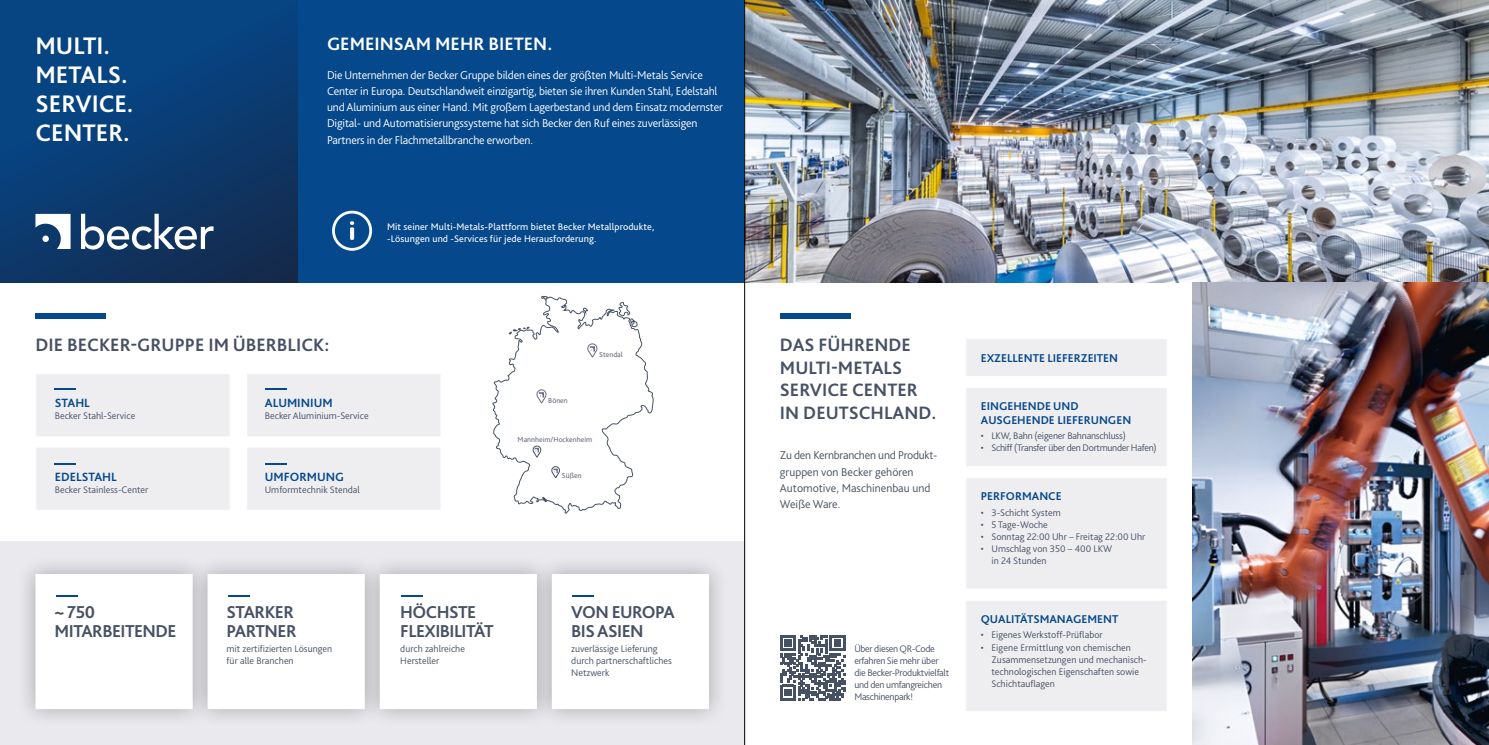
<style>
.page{position:relative;width:1489px;height:745px;background:#fff}
.page>*{position:absolute;margin:0;border:0;box-sizing:border-box;transform-origin:0 0}
.t1{font:700 25px/28.8px "Kl Bliss";color:#fff}
.t2{font:700 18.75px/22.5px "Kl Bliss";color:#475164}
.t3{font:700 18.75px "Kl Bliss";color:#fff}
.t4{font:700 18px/19.1px "Kl Bliss";letter-spacing:-.03em;color:#475164}
.t5{font:700 12.5px "Kl Bliss";color:#05488b}
.t6{font:300 11.88px/16.2px "Kl Bliss";letter-spacing:-.015em;color:#fff}
.t7{font:300 11.88px/16.2px "Kl Bliss";color:#475164}
.t8{font:700 11.88px/14.2px "Kl Bliss";color:#05488b}
.t9{font:300 10px/12px "Kl Bliss";color:#475164}
.t10{font:300 10px/12px "Kl Bliss";letter-spacing:-.03em;color:#475164}
.t11{font:10px/12px "Kl Bliss";letter-spacing:.01em;color:#fff}
.t12{font:300 10px "Kl Bliss";letter-spacing:-.02em;color:#475164}
.t13{font:7.62px "Kl Bliss";color:#676b7d}
</style>
<div class="page">
<svg style="left:0;top:0;width:298px;height:283px;background:#0a3c72"></svg>
<div style="left:965px;top:387px;width:202px;height:79px;background:#eeeef1;border:1px solid #fff"></div>
<div style="left:965px;top:338px;width:202px;height:39px;background:#eeeef1;border:1px solid #fff"></div>
<div style="left:35px;top:373px;width:195px;height:64px;background:#eeeef1;border:1px solid #fff"></div>
<div style="left:0;top:540px;width:744px;height:204px;background:#eae9ed"></div>
<div style="left:35px;top:313px;width:71px;height:6px;background:#05488b"></div>
<div style="left:298px;top:0;width:446px;height:283px;background:#05488b"></div>
<div style="left:780px;top:313px;width:70px;height:6px;background:#05488b"></div>
<img style="left:745px;top:0;width:743px;height:283px">
<div style="left:16px;top:554px;width:196px;height:173px;background:#000;opacity:.29"></div>
<div style="left:35px;top:573px;width:158px;height:135px;background:#fff;border:1px solid #fff"></div>
<svg style="left:56px;top:595px;width:21px;height:1px"></svg>
<div style="left:188px;top:554px;width:196px;height:173px;background:#000;opacity:.29"></div>
<div style="left:207px;top:573px;width:158px;height:135px;background:#fff;border:1px solid #fff"></div>
<svg style="left:228px;top:595px;width:21px;height:1px"></svg>
<div style="left:360px;top:554px;width:196px;height:173px;background:#000;opacity:.29"></div>
<div style="left:379px;top:573px;width:158px;height:135px;background:#fff;border:1px solid #fff"></div>
<svg style="left:401px;top:595px;width:22px;height:1px"></svg>
<div style="left:532px;top:554px;width:196px;height:173px;background:#000;opacity:.29"></div>
<div style="left:552px;top:573px;width:157px;height:135px;background:#fff;border:1px solid #fff"></div>
<svg style="left:572px;top:595px;width:22px;height:1px"></svg>
<svg style="left:780px;top:635px;width:65px;height:65px"></svg>
<img style="left:1192px;top:283px;width:296px;height:461px">
<svg style="left:332px;top:210px;width:40px;height:40px"></svg>
<svg style="left:35px;top:214px;width:36px;height:35px"></svg>
<svg style="left:81px;top:213px;width:133px;height:36px"></svg>
<div style="left:42px;top:235px;width:7px;height:7px;background:#fff;border-radius:50%"></div>
<hr style="left:55px;top:388px;width:21px;height:2px;background:#05488b">
<div style="left:35px;top:446px;width:195px;height:64px;background:#eeeef1;border:1px solid #fff"></div>
<hr style="left:55px;top:462px;width:21px;height:2px;background:#05488b">
<div style="left:246px;top:373px;width:195px;height:64px;background:#eeeef1;border:1px solid #fff"></div>
<div style="left:246px;top:446px;width:195px;height:64px;background:#eeeef1;border:1px solid #fff"></div>
<hr style="left:265px;top:388px;width:21px;height:2px;background:#05488b">
<hr style="left:265px;top:462px;width:21px;height:2px;background:#05488b">
<div style="left:965px;top:477px;width:202px;height:112px;background:#eeeef1;border:1px solid #fff"></div>
<div style="left:965px;top:599px;width:202px;height:112px;background:#eeeef1;border:1px solid #fff"></div>
<svg style="left:492px;top:295px;width:162px;height:218px"></svg>
<hr style="left:744px;top:0;width:1px;height:744px;background:#000">
<h1 class="t1" style="left:35px;top:31px;width:100px">MULTI.<br>METALS.<br>SERVICE.<br>CENTER.</h1>
<h2 class="t3" style="left:327px;top:32px;width:227px">GEMEINSAM MEHR BIETEN.</h2>
<p class="t6" style="left:327px;top:66px;width:397px">Die Unternehmen der Becker Gruppe bilden eines der größten Multi-Metals Service Center in Europa. Deutschlandweit einzigartig, bieten sie ihren Kunden Stahl, Edelstahl und Aluminium aus einer Hand. Mit großem Lagerbestand und dem Einsatz modernster Digital- und Automatisierungssysteme hat sich Becker den Ruf eines zuverlässigen Partners in der Flachmetallbranche erworben.</p>
<p class="t11" style="left:387px;top:220px;width:269px">Mit seiner Multi-Metals-Plattform bietet Becker Metallprodukte, -Lösungen und -Services für jede Herausforderung.</p>
<h2 class="t2" style="left:35px;top:333px;width:295px">DIE BECKER-GRUPPE IM ÜBERBLICK:</h2>
<p class="t5" style="left:55px;top:394px;width:37px">STAHL</p>
<p class="t9" style="left:55px;top:409px;width:82px">Becker Stahl-Service</p>
<p class="t5" style="left:55px;top:468px;width:64px">EDELSTAHL</p>
<p class="t9" style="left:55px;top:483px;width:95px">Becker Stainless-Center</p>
<p class="t5" style="left:265px;top:394px;width:69px">ALUMINIUM</p>
<p class="t9" style="left:265px;top:409px;width:105px">Becker Aluminium-Service</p>
<p class="t5" style="left:265px;top:468px;width:81px">UMFORMUNG</p>
<p class="t9" style="left:265px;top:483px;width:97px">Umformtechnik Stendal</p>
<h3 class="t4" style="left:55px;top:601px;width:123px">~ 750<br>MITARBEITENDE</h3>
<h3 class="t4" style="left:226px;top:601px;width:72px">STARKER<br>PARTNER</h3>
<p class="t9" style="left:226px;top:642px;width:107px">mit zertifizierten Lösungen für alle Branchen</p>
<p class="t13" style="left:548px;top:395px;width:21px">Bönen</p>
<p class="t13" style="left:599px;top:349px;width:25px">Stendal</p>
<p class="t13" style="left:517px;top:434px;width:76px">Mannheim/Hockenheim</p>
<p class="t13" style="left:562px;top:470px;width:21px">Süßen</p>
<h2 class="t2" style="left:780px;top:333px;width:158px">DAS FÜHRENDE<br>MULTI-METALS<br>SERVICE CENTER<br>IN DEUTSCHLAND.</h2>
<p class="t7" style="left:780px;top:447px;width:159px">Zu den Kernbranchen und Produkt&shy;gruppen von Becker gehören<br>Automotive, Maschinenbau und<br>Weiße Ware.</p>
<h3 class="t4" style="left:400px;top:601px;width:95px">HÖCHSTE<br>FLEXIBILITÄT</h3>
<p class="t9" style="left:400px;top:642px;width:66px">durch zahlreiche<br>Hersteller</p>
<h3 class="t4" style="left:571px;top:601px;width:105px">VON EUROPA<br>BIS ASIEN</h3>
<p class="t9" style="left:571px;top:642px;width:102px">zuverlässige Lieferung durch partnerschaftliches<br>Netzwerk</p>
<p class="t10" style="left:854px;top:642px;width:96px">Über diesen QR-Code erfahren Sie mehr über die Becker-Produktvielfalt und den umfangreichen<br>Maschinenpark!</p>
<p class="t8" style="left:980px;top:350px;width:139px">EXZELLENTE LIEFERZEITEN</p>
<p class="t8" style="left:980px;top:398px;width:152px">EINGEHENDE UND<br>AUSGEHENDE LIEFERUNGEN</p>
<p class="t12" style="left:980px;top:429px;width:146px">• LKW, Bahn (eigener Bahnanschluss)</p>
<p class="t10" style="left:980px;top:441px;width:177px">• Schiff (Transfer über den Dortmunder Hafen)</p>
<p class="t8" style="left:980px;top:489px;width:82px">PERFORMANCE</p>
<p class="t9" style="left:980px;top:506px;width:81px">• 3-Schicht System</p>
<p class="t9" style="left:980px;top:518px;width:69px">• 5 Tage-Woche</p>
<p class="t9" style="left:980px;top:530px;width:166px">• Sonntag 22:00 Uhr – Freitag 22:00 Uhr</p>
<p class="t9" style="left:991px;top:542px;width:122px;text-indent:-11px">• Umschlag von 350 – 400 LKW in 24 Stunden</p>
<p class="t8" style="left:980px;top:611px;width:139px">QUALITÄTSMANAGEMENT</p>
<p class="t9" style="left:980px;top:628px;width:123px">• Eigenes Werkstoff-Prüflabor</p>
<p class="t9" style="left:991px;top:640px;width:157px;text-indent:-11px">• Eigene Ermittlung von chemischen<br>Zusammensetzungen und mechanisch&shy;technologischen Eigenschaften sowie<br>Schichtauflagen</p>
</div>
